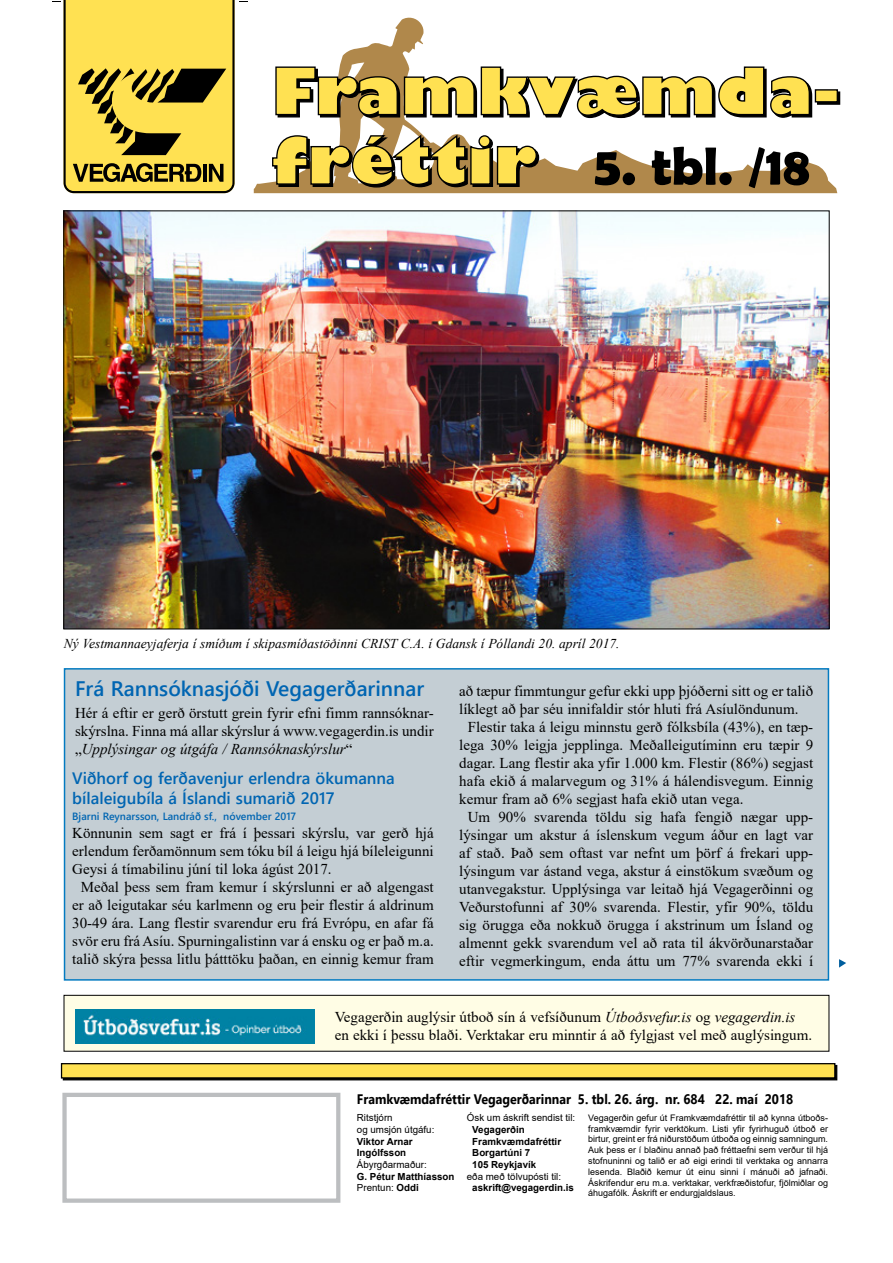
<style>
.page{position:relative;width:893px;height:1263px;background:#fff}
.page>*{position:absolute;margin:0;border:0;box-sizing:border-box;transform-origin:0 0}
.t1{font:700 54px "Berlin Sans FB Demi";color:#000}
.t2{font:600 21px "Segoe UI";color:#0065b2}
.t3{font:600 16.5px/19.8px "Segoe UI";color:#0065b2}
.t4{font:15px/18px "Times New Roman";color:#000}
.t5{font:700 13.8px "Segoe UI";color:#000;scale:.9 1}
.t6{font:italic 13.5px "Times New Roman";color:#000}
.t7{font:600 10.5px "Segoe UI";color:#0065b2}
.t8{font:700 9.75px/11.7px "Arial";color:#000}
.t9{font:9.75px/11.7px "Arial";color:#000}
.t10{font:9px/10.8px "Arial";color:#000;text-align:justify}
.s1{font-style:italic}
.s2{font-weight:400}
</style>
<div class="page">
<svg style="left:254px;top:17px;width:583px;height:176px"></svg>
<svg style="left:817px;top:91px;width:23px;height:14px"></svg>
<svg style="left:52px;top:0;width:195px;height:193px;background:#d0bb58"></svg>
<svg style="left:271px;top:133px;width:269px;height:55px"></svg>
<svg style="left:275px;top:66px;width:538px;height:53px"></svg>
<div style="left:815px;top:89px;width:23px;height:14px;background:#ffe152;border:1px solid #000"></div>
<div style="left:62px;top:1093px;width:278px;height:110px;border:4px solid #bcbec0"></div>
<div style="left:63px;top:1065px;width:774px;height:15px;background:#000"></div>
<div style="left:61px;top:1063px;width:774px;height:15px;background:#ffe152;border:1px solid #000"></div>
<div style="left:64px;top:995px;width:765px;height:56px;background:#fffde5"></div>
<div style="left:64px;top:995px;width:765px;height:56px;border:1px solid #000"></div>
<img style="left:75px;top:1010px;width:239px;height:33px">
<img style="left:65px;top:212px;width:763px;height:415px">
<svg style="left:839px;top:959px;width:7px;height:8px"></svg>
<div style="left:64px;top:668px;width:765px;height:313px;background:#c4ced4;border:2px solid #047bc1"></div>
<h1 class="t1" style="left:594px;top:135px;width:217px">5. tbl. /18</h1>
<p class="t6" style="left:64px;top:635px;width:557px">Ný Vestmannaeyjaferja í smíðum í skipasmíðastöðinni CRIST C.A. í Gdansk í Póllandi 20. apríl 2017.</p>
<h2 class="t2" style="left:75px;top:672px;width:350px">Frá Rannsóknasjóði Vegagerðarinnar</h2>
<p class="t4" style="left:75px;top:704px;width:360px;text-align:justify">Hér á eftir er gerð örstutt grein fyrir efni fimm rannsóknar&shy;skýrslna. Finna má allar skýrslur á www.vegagerdin.is undir „<span class="s1">Upplýsingar og útgáfa / Rannsóknaskýrslur</span>“</p>
<p class="t3" style="left:72px;top:768px;width:324px">Viðhorf og ferðavenjur erlendra ökumanna bílaleigubíla á Íslandi sumarið 2017</p>
<p class="t7" style="left:72px;top:808px;width:225px">Bjarni Reynarsson, Landráð sf., nóvember 2017</p>
<p class="t4" style="left:72px;top:824px;width:363px">Könnunin sem sagt er frá í þessari skýrslu, var gerð hjá</p>
<p class="t4" style="left:72px;top:842px;width:363px">erlendum ferðamönnum sem tóku bíl á leigu hjá bíleleigunni</p>
<p class="t4" style="left:72px;top:860px;width:261px">Geysi á tímabilinu júní til loka ágúst 2017.</p>
<p class="t4" style="left:81px;top:878px;width:354px">Meðal þess sem fram kemur í skýrslunni er að algengast</p>
<p class="t4" style="left:72px;top:896px;width:363px">er að leigutakar séu karlmenn og eru þeir flestir á aldrinum</p>
<p class="t4" style="left:72px;top:914px;width:363px">30-49 ára. Lang flestir svarendur eru frá Evrópu, en afar fá</p>
<p class="t4" style="left:72px;top:932px;width:363px">svör eru frá Asíu. Spurningalistinn var á ensku og er það m.a.</p>
<p class="t4" style="left:72px;top:950px;width:363px">talið skýra þessa litlu þátttöku þaðan, en einnig kemur fram</p>
<p class="t4" style="left:459px;top:681px;width:356px">að tæpur fimmtungur gefur ekki upp þjóðerni sitt og er talið</p>
<p class="t4" style="left:459px;top:699px;width:341px">líklegt að þar séu innifaldir stór hluti frá Asíulöndunum.</p>
<p class="t4" style="left:468px;top:717px;width:346px">Flestir taka á leigu minnstu gerð fólksbíla (43%), en tæp-</p>
<p class="t4" style="left:459px;top:735px;width:355px">lega 30% leigja jepplinga. Meðalleigutíminn eru tæpir 9</p>
<p class="t4" style="left:459px;top:753px;width:356px">dagar. Lang flestir aka yfir 1.000 km. Flestir (86%) segjast</p>
<p class="t4" style="left:459px;top:771px;width:355px">hafa ekið á malarvegum og 31% á hálendisvegum. Einnig</p>
<p class="t4" style="left:459px;top:789px;width:286px">kemur fram að 6% segjast hafa ekið utan vega.</p>
<p class="t4" style="left:468px;top:807px;width:346px">Um 90% svarenda töldu sig hafa fengið nægar upp-</p>
<p class="t4" style="left:459px;top:825px;width:355px">lýsingar um akstur á íslenskum vegum áður en lagt var</p>
<p class="t4" style="left:459px;top:843px;width:354px">af stað. Það sem oftast var nefnt um þörf á frekari upp-</p>
<p class="t4" style="left:459px;top:861px;width:355px">lýsingum var ástand vega, akstur á einstökum svæðum og</p>
<p class="t4" style="left:459px;top:879px;width:355px">utanvegakstur. Upplýsinga var leitað hjá Vegagerðinni og</p>
<p class="t4" style="left:459px;top:897px;width:355px">Veðurstofunni af 30% svarenda. Flestir, yfir 90%, töldu</p>
<p class="t4" style="left:459px;top:915px;width:356px">sig örugga eða nokkuð örugga í akstrinum um Ísland og</p>
<p class="t4" style="left:459px;top:933px;width:355px">almennt gekk svarendum vel að rata til ákvörðunarstaðar</p>
<p class="t4" style="left:459px;top:951px;width:355px">eftir vegmerkingum, enda áttu um 77% svarenda ekki í</p>
<p class="t4" style="left:335px;top:1008px;width:479px">Vegagerðin auglýsir útboð sín á vefsíðunum <span class="s1">Útboðsvefur.is</span> og <span class="s1">vegagerdin.is </span>en ekki í þessu blaði. Verktakar eru minntir á að fylgjast vel með auglýsingum.</p>
<p class="t5" style="left:357px;top:1088px;width:486px">Framkvæmdafréttir Vegagerðarinnar 5. tbl. 26. árg. nr. 684 22. maí 2018</p>
<p class="t9" style="left:357px;top:1112px;width:79px">Ritstjórn<br>og umsjón útgáfu:</p>
<p class="t8" style="left:357px;top:1135px;width:57px">Viktor Arnar<br>Ingólfsson</p>
<p class="t9" style="left:357px;top:1159px;width:71px">Ábyrgðarmaður:</p>
<p class="t8" style="left:357px;top:1170px;width:99px">G. Pétur Matthíasson<br><span class="s2">Prentun:</span> Oddi</p>
<p class="t9" style="left:467px;top:1112px;width:110px">Ósk um áskrift sendist til:</p>
<p class="t8" style="left:472px;top:1124px;width:90px">Vegagerðin<br>Framkvæmdafréttir<br>Borgartúni 7<br>105 Reykjavík</p>
<p class="t9" style="left:467px;top:1170px;width:96px">eða með tölvupósti til:</p>
<p class="t8" style="left:472px;top:1182px;width:103px">askrift@vegagerdin.is</p>
<p class="t10" style="left:588px;top:1112px;width:241px">Vegagerðin gefur út Framkvæmdafréttir til að kynna útboðs&shy;framkvæmdir fyrir verktökum. Listi yfir fyrirhuguð útboð er birtur, greint er frá niðurstöðum útboða og einnig samningum.<br>Auk þess er í blaðinu annað það fréttaefni sem verður til hjá stofnuninni og talið er að eigi erindi til verktaka og annarra lesenda. Blaðið kemur út einu sinni í mánuði að jafnaði.<br>Áskrifendur eru m.a. verktakar, verkfræðistofur, fjölmiðlar og áhugafólk. Áskrift er endurgjaldslaus.</p>
</div>
